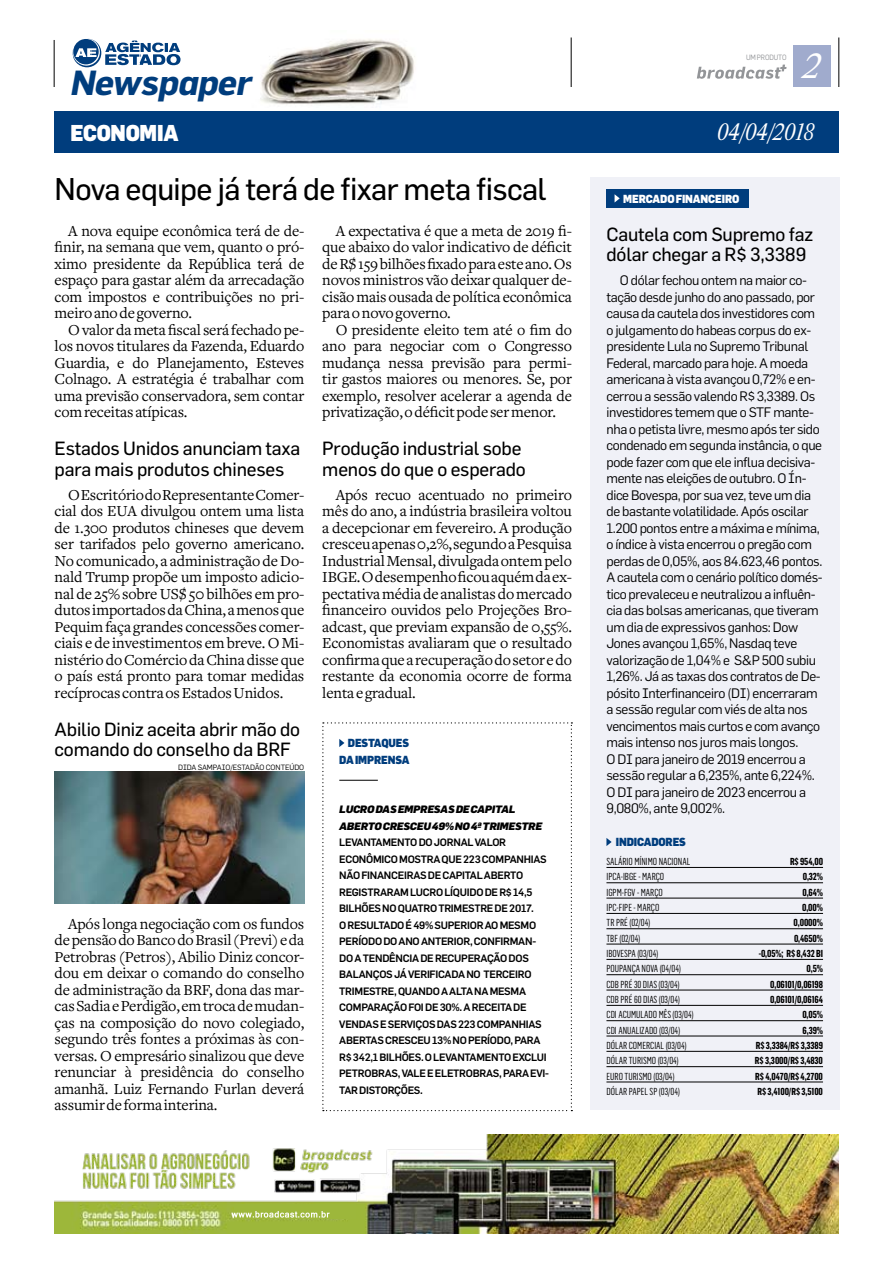
<style>
.page{position:relative;width:893px;height:1263px;background:#fff}
.page>*{position:absolute;margin:0;border:0;box-sizing:border-box;transform-origin:0 0}
.t1{font:italic 34.5px "Estado Headline";color:#fff}
.t2{font:italic 700 34.2px "Flama";letter-spacing:-.02em;color:#003d7d}
.t3{font:30.75px "Flama Basic";letter-spacing:-.02em;color:#000}
.t4{font:italic 23.1px "Estado Headline";letter-spacing:-.025em;color:#fff;scale:.9 1}
.t5{font:900 22.5px "Flama";letter-spacing:-.01em;color:#fff;scale:.9 1}
.t6{font:18.75px/20.2px "Flama Basic";letter-spacing:-.01em;color:#000}
.t7{font:15.9px/16.5px "Freight Text";letter-spacing:-.01em;color:#000;text-align:justify}
.t8{font:13.5px/16.5px "Flama";letter-spacing:-.025em;color:#000}
.t9{font:900 11.55px/16.5px "Flama";letter-spacing:-.01em;color:#003d7d;text-align:right;scale:.9 1}
.t10{font:900 11.55px "Flama";letter-spacing:-.01em;color:#fff;scale:.9 1}
.t11{font:500 10.5px/16.5px "Flama";letter-spacing:-.025em;color:#000}
.t12{font:9.9px/15.3px "Flama Condensed";color:#000}
.t13{font:700 9.9px/15.3px "Flama Condensed";letter-spacing:-.01em;color:#000;text-align:right}
.t14{font:7.5px "Flama";letter-spacing:-.02em;color:#000}
.t15{font:7.5px "Flama";letter-spacing:-.015em;color:#939598;scale:.9 1}
.s1{font-weight:900;font-style:italic}
</style>
<div class="page">
<img style="left:244px;top:39px;width:182px;height:73px">
<div style="left:793px;top:46px;width:38px;height:41px;background:#a0abcd"></div>
<div style="left:54px;top:112px;width:785px;height:41px;background:#003d7d"></div>
<hr style="left:54px;top:40px;width:1px;height:47px;background:#000">
<hr style="left:571px;top:38px;width:1px;height:49px;background:#000">
<hr style="left:839px;top:38px;width:1px;height:49px;background:#000">
<svg style="left:72px;top:39px;width:109px;height:28px"></svg>
<svg style="left:697px;top:65px;width:90px;height:14px"></svg>
<img style="left:54px;top:1135px;width:785px;height:99px">
<img style="left:235px;top:1205px;width:121px;height:13px">
<div style="left:590px;top:178px;width:250px;height:932px;background:#f0f1f7"></div>
<div style="left:606px;top:189px;width:143px;height:18px;background:#003d7d"></div>
<svg style="left:615px;top:194px;width:5px;height:8px"></svg>
<hr style="left:606px;top:882px;width:217px;height:1px;background:#000">
<hr style="left:606px;top:867px;width:217px;height:1px;background:#000">
<hr style="left:606px;top:898px;width:217px;height:1px;background:#000">
<hr style="left:606px;top:913px;width:217px;height:1px;background:#000">
<hr style="left:606px;top:928px;width:217px;height:1px;background:#000">
<hr style="left:606px;top:944px;width:217px;height:1px;background:#000">
<hr style="left:606px;top:959px;width:217px;height:1px;background:#000">
<hr style="left:606px;top:974px;width:217px;height:1px;background:#000">
<hr style="left:606px;top:990px;width:217px;height:1px;background:#000">
<hr style="left:606px;top:1005px;width:217px;height:1px;background:#000">
<hr style="left:606px;top:1020px;width:217px;height:1px;background:#000">
<hr style="left:606px;top:1036px;width:217px;height:1px;background:#000">
<hr style="left:606px;top:1051px;width:217px;height:1px;background:#000">
<hr style="left:606px;top:1066px;width:217px;height:1px;background:#000">
<hr style="left:606px;top:1082px;width:217px;height:1px;background:#000">
<svg style="left:606px;top:838px;width:6px;height:8px"></svg>
<img style="left:55px;top:772px;width:249px;height:132px">
<svg style="left:322px;top:722px;width:250px;height:389px"></svg>
<hr style="left:339px;top:780px;width:39px;height:1px;background:#000">
<p class="t2" style="left:70px;top:62px;width:182px">Newspaper</p>
<p class="t5" style="left:70px;top:116px;width:122px">ECONOMIA</p>
<p class="t3" style="left:55px;top:168px;width:494px">Nova equipe já terá de fixar meta fiscal</p>
<p class="t7" style="left:68px;top:222px;width:238px">A nova equipe econômica terá de de-</p>
<p class="t7" style="left:55px;top:239px;width:251px">finir, na semana que vem, quanto o pró-</p>
<p class="t7" style="left:55px;top:255px;width:251px">ximo presidente da República terá de</p>
<p class="t7" style="left:55px;top:272px;width:251px">espaço para gastar além da arrecadação</p>
<p class="t7" style="left:55px;top:288px;width:251px">com impostos e contribuições no pri-</p>
<p class="t7" style="left:55px;top:305px;width:139px">meiro ano de governo.</p>
<p class="t7" style="left:68px;top:321px;width:238px">O valor da meta fiscal será fechado pe-</p>
<p class="t7" style="left:55px;top:338px;width:251px">los novos titulares da Fazenda, Eduardo</p>
<p class="t7" style="left:55px;top:354px;width:251px">Guardia, e do Planejamento, Esteves</p>
<p class="t7" style="left:55px;top:371px;width:251px">Colnago. A estratégia é trabalhar com</p>
<p class="t7" style="left:55px;top:387px;width:251px">uma previsão conservadora, sem contar</p>
<p class="t7" style="left:55px;top:404px;width:134px">com receitas atípicas.</p>
<p class="t6" style="left:55px;top:437px;width:247px">Estados Unidos anunciam taxa para mais produtos chineses</p>
<p class="t7" style="left:55px;top:486px;width:251px;text-indent:14px">O Escritório do Representante Comer&shy;cial dos EUA divulgou ontem uma lista de 1.300 produtos chineses que devem ser tarifados pelo governo americano.<br>No comunicado, a administração de Do&shy;nald Trump propõe um imposto adicio&shy;nal de 25% sobre US$ 50 bilhões em pro&shy;dutos importados da China, a menos que Pequim faça grandes concessões comer&shy;ciais e de investimentos em breve. O Mi&shy;nistério do Comércio da China disse que o país está pronto para tomar medidas recíprocas contra os Estados Unidos.</p>
<p class="t6" style="left:55px;top:718px;width:247px">Abilio Diniz aceita abrir mão do comando do conselho da BRF</p>
<p class="t14" style="left:178px;top:762px;width:6px">dida</p>
<p class="t14" style="left:198px;top:762px;width:6px">sampaio</p>
<p class="t14" style="left:230px;top:762px;width:13px">/estad</p>
<p class="t14" style="left:255px;top:762px;width:22px">ão cont</p>
<p class="t14" style="left:285px;top:762px;width:15px">eúdo</p>
<p class="t7" style="left:55px;top:915px;width:251px;text-indent:14px">Após longa negociação com os fundos de pensão do Banco do Brasil (Previ) e da Petrobras (Petros), Abilio Diniz concor&shy;dou em deixar o comando do conselho de administração da BRF, dona das mar&shy;cas Sadia e Perdigão, em troca de mudan&shy;ças na composição do novo colegiado, segundo três fontes a próximas às con&shy;versas. O empresário sinalizou que deve renunciar à presidência do conselho amanhã. Luiz Fernando Furlan deverá assumir de forma interina.</p>
<p class="t7" style="left:336px;top:222px;width:238px">A expectativa é que a meta de 2019 fi-</p>
<p class="t7" style="left:322px;top:239px;width:251px">que abaixo do valor indicativo de déficit</p>
<p class="t7" style="left:322px;top:255px;width:251px">de R$ 159 bilhões fixado para este ano. Os</p>
<p class="t7" style="left:322px;top:272px;width:251px">novos ministros vão deixar qualquer de-</p>
<p class="t7" style="left:322px;top:288px;width:251px">cisão mais ousada de política econômica</p>
<p class="t7" style="left:322px;top:305px;width:130px">para o novo governo.</p>
<p class="t7" style="left:336px;top:321px;width:238px">O presidente eleito tem até o fim do</p>
<p class="t7" style="left:322px;top:338px;width:251px">ano para negociar com o Congresso</p>
<p class="t7" style="left:322px;top:354px;width:251px">mudança nessa previsão para permi-</p>
<p class="t7" style="left:322px;top:371px;width:251px">tir gastos maiores ou menores. Se, por</p>
<p class="t7" style="left:322px;top:387px;width:251px">exemplo, resolver acelerar a agenda de</p>
<p class="t7" style="left:322px;top:404px;width:235px">privatização, o déficit pode ser menor.</p>
<p class="t6" style="left:322px;top:437px;width:205px">Produção industrial sobe menos do que o esperado</p>
<p class="t7" style="left:322px;top:486px;width:251px;text-indent:14px">Após recuo acentuado no primeiro mês do ano, a indústria brasileira voltou a decepcionar em fevereiro. A produção cresceu apenas 0,2%, segundo a Pesquisa Industrial Mensal, divulgada ontem pelo IBGE. O desempenho ficou aquém da ex&shy;pectativa média de analistas do mercado financeiro ouvidos pelo Projeções Bro&shy;adcast, que previam expansão de 0,55%.<br>Economistas avaliaram que o resultado confirma que a recuperação do setor e do restante da economia ocorre de forma lenta e gradual.</p>
<p class="t9" style="left:339px;top:734px;width:80px">DESTAQUES<br>DA IMPRENSA</p>
<p class="t11" style="left:339px;top:800px;width:211px"><span class="s1">LUCRO DAS EMPRESAS DE CAPITAL ABERTO CRESCEU 49% NO 4ª TRIMESTRE </span>LEVANTAMENTO DO JORNAL VALOR ECONÔMICO MOSTRA QUE 223 COMPANHIAS NÃO FINANCEIRAS DE CAPITAL ABERTO REGISTRARAM LUCRO LÍQUIDO DE R$ 14,5<br>BILHÕES NO QUATRO TRIMESTRE DE 2017.<br>O RESULTADO É 49% SUPERIOR AO MESMO PERÍODO DO ANO ANTERIOR, CONFIRMAN-DO A TENDÊNCIA DE RECUPERAÇÃO DOS BALANÇOS JÁ VERIFICADA NO TERCEIRO TRIMESTRE, QUANDO A ALTA NA MESMA COMPARAÇÃO FOI DE 30%. A RECEITA DE VENDAS E SERVIÇOS DAS 223 COMPANHIAS ABERTAS CRESCEU 13% NO PERÍODO, PARA R$ 342,1 BILHÕES. O LEVANTAMENTO EXCLUI PETROBRAS, VALE E ELETROBRAS, PARA EVI-TAR DISTORÇÕES.</p>
<p class="t15" style="left:746px;top:53px;width:46px">UM PRODUTO</p>
<p class="t1" style="left:802px;top:50px;width:20px">2</p>
<p class="t4" style="left:716px;top:122px;width:110px">04/04/2018</p>
<p class="t10" style="left:623px;top:190px;width:131px">MERCADO FINANCEIRO</p>
<p class="t6" style="left:606px;top:223px;width:208px">Cautela com Supremo faz dólar chegar a R$ 3,3389</p>
<p class="t8" style="left:606px;top:272px;width:218px;text-indent:14px">O dólar fechou ontem na maior co&shy;tação desde junho do ano passado, por causa da cautela dos investidores com o julgamento do habeas corpus do ex&shy;presidente Lula no Supremo Tribunal Federal, marcado para hoje. A moeda americana à vista avançou 0,72% e en&shy;cerrou a sessão valendo R$ 3,3389. Os investidores temem que o STF mante&shy;nha o petista livre, mesmo após ter sido condenado em segunda instância, o que pode fazer com que ele influa decisiva&shy;mente nas eleições de outubro. O Ín&shy;dice Bovespa, por sua vez, teve um dia de bastante volatilidade. Após oscilar 1.200 pontos entre a máxima e mínima, o índice à vista encerrou o pregão com perdas de 0,05%, aos 84.623,46 pontos.<br>A cautela com o cenário político domés&shy;tico prevaleceu e neutralizou a influên&shy;cia das bolsas americanas, que tiveram um dia de expressivos ganhos: Dow Jones avançou 1,65%, Nasdaq teve valorização de 1,04% e S&amp;P 500 subiu 1,26%. Já as taxas dos contratos de De&shy;pósito Interfinanceiro (DI) encerraram a sessão regular com viés de alta nos vencimentos mais curtos e com avanço mais intenso nos juros mais longos.<br>O DI para janeiro de 2019 encerrou a sessão regular a 6,235%, ante 6,224%.<br>O DI para janeiro de 2023 encerrou a 9,080%, ante 9,002%.</p>
<p class="t9" style="left:616px;top:833px;width:79px">INDICADORES</p>
<p class="t12" style="left:606px;top:853px;width:89px">SALÁRIO MÍNIMO NACIONAL<br>IPCA-IBGE - MARÇO<br>IGPM-FGV - MARÇO<br>IPC-FIPE - MARÇO<br>TR PRÉ (02/04)<br>TBF (02/04)<br>IB OVESPA (03/04)<br>POUPANÇA NOVA (04/04)<br>CDB PRÉ 30 DIAS (03/04)<br>CDB PRÉ 60 DIAS (03/04)<br>CDI ACUMULADO MÊS (03/04)<br>CDI ANUALIZADO (03/04)<br>DÓLAR COMERCIAL (03/04)<br>DÓLAR TURISM O (03/04)<br>EURO TURISMO (03/04)<br>DÓLAR PAPEL SP (03/04)</p>
<p class="t13" style="left:755px;top:853px;width:70px">R$ 954,00<br>0,32%<br>0,64%<br>0,00%<br>0,0000%<br>0,4650%<br>-0,05%; R$ 8,432 bi<br>0,5%<br>0,06101/0,06198<br>0,06101/0,06164<br>0,05%<br>6,39%<br>R$ 3,3384/R$ 3,3389<br>R$ 3,3000/R$ 3,4830<br>R$ 4,0470/R$ 4,2700<br>R$ 3,4100/R$ 3,5100</p>
</div>
